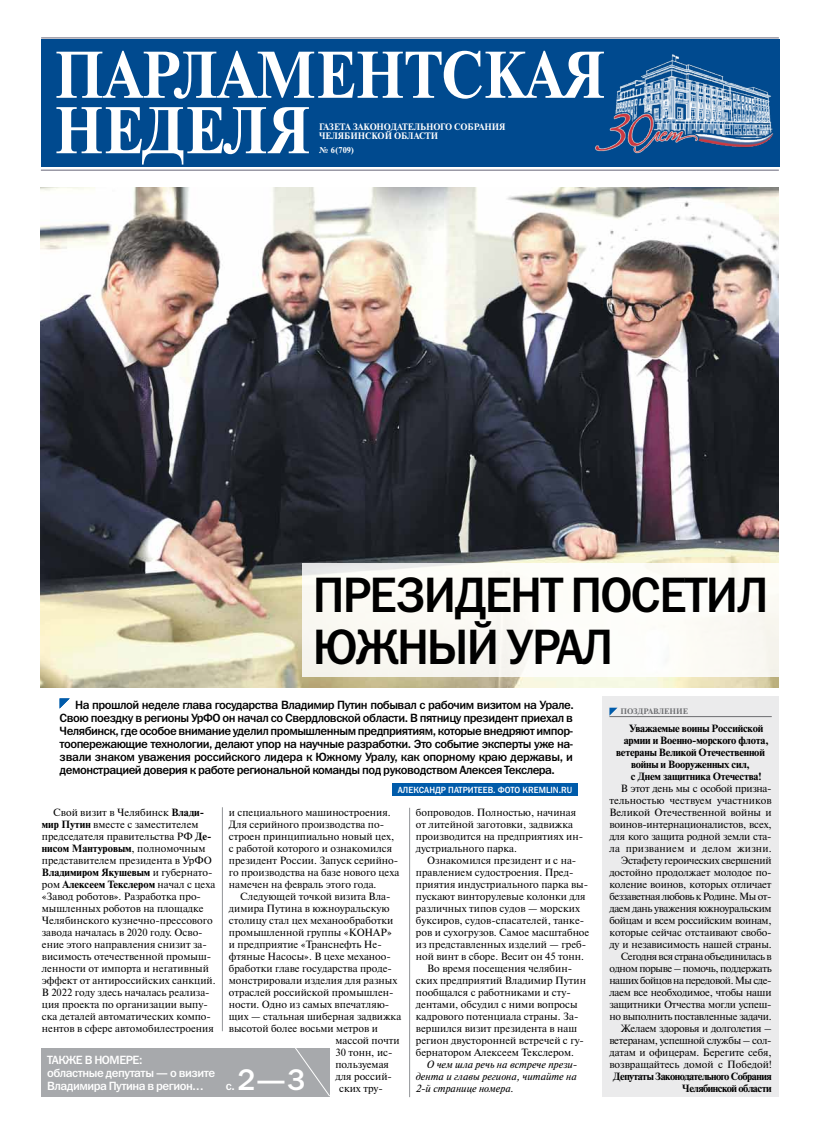
<style>
.page{position:relative;width:820px;height:1134px;background:#fff}
.page>*{position:absolute;margin:0;border:0;box-sizing:border-box;transform-origin:0 0}
.t1{font:700 65.8px/55.4px "Newton C";color:#fff;scale:.91 1}
.t2{font:50px/52px "Franklin Gothic Medium C";letter-spacing:-.04em;color:#000;scale:.95 1}
.t3{font:30px "Franklin Gothic Medium C";color:#fff}
.t4{font:12px/13px "Franklin Gothic Medium C";letter-spacing:-.04em;color:#000;text-align:justify}
.t5{font:12px/13px "Franklin Gothic Medium C";letter-spacing:-.04em;color:#fff}
.t6{font:10.5px/12px "Newton C";color:#000}
.t7{font:10.5px/12px "Newton C";letter-spacing:-.025em;color:#000;text-align:right}
.t8{font:700 10.5px "Newton C";letter-spacing:-.02em;color:#000}
.t9{font:italic 10.5px/12px "Newton C";color:#000;text-align:justify}
.t10{font:700 10.5px/12px "Newton C";letter-spacing:-.05em;color:#000;text-align:right}
.t11{font:700 9.3px "Newton C";color:#fff;scale:.96 1}
.t12{font:9px "Franklin Gothic Medium C";color:#fff;scale:.95 1}
.t13{font:700 8.5px "Newton C";color:#fff;scale:.96 1}
.t14{font:700 8px "Newton C";color:#6d6e71}
.s1{font-weight:700}
</style>
<div class="page">
<img style="left:41px;top:188px;width:737px;height:499px">
<hr style="left:409px;top:808px;width:1px;height:289px;background:#939598">
<hr style="left:222px;top:807px;width:1px;height:224px;background:#939598">
<svg style="left:60px;top:698px;width:10px;height:10px"></svg>
<div style="left:392px;top:783px;width:185px;height:13px;background:#005baa"></div>
<div style="left:302px;top:563px;width:476px;height:114px;background:#fcfbf5"></div>
<div style="left:41px;top:40px;width:738px;height:127px;background:#004a8f"></div>
<hr style="left:41px;top:170px;width:737px;height:1px;background:#666577">
<hr style="left:41px;top:37px;width:737px;height:1px;background:#666577">
<img style="left:594px;top:54px;width:180px;height:100px">
<div style="left:602px;top:697px;width:176px;height:400px;background:#ebebec"></div>
<hr style="left:609px;top:716px;width:162px;height:1px;background:#6d6e71">
<svg style="left:609px;top:708px;width:8px;height:8px"></svg>
<div style="left:41px;top:1048px;width:288px;height:49px;background:#a7a9ac"></div>
<svg style="left:295px;top:1048px;width:35px;height:49px"></svg>
<h1 class="t1" style="left:54px;top:47px;width:607px">ПАРЛАМЕНТСКАЯ<br>НЕДЕЛЯ</h1>
<p class="t11" style="left:319px;top:122px;width:23px">Газета</p>
<p class="t11" style="left:352px;top:122px;width:47px">Законодател</p>
<p class="t11" style="left:420px;top:122px;width:63px">ьного Cобран</p>
<p class="t11" style="left:491px;top:122px;width:14px">ия</p>
<p class="t11" style="left:319px;top:131px;width:15px">Челя</p>
<p class="t11" style="left:344px;top:131px;width:22px">бинск</p>
<p class="t11" style="left:377px;top:131px;width:38px">ой област</p>
<p class="t11" style="left:430px;top:131px;width:9px">и</p>
<p class="t13" style="left:319px;top:146px;width:37px">№ 6(709)</p>
<h2 class="t2" style="left:313px;top:568px;width:481px">ПРЕЗИДЕНТ ПОСЕТИЛ<br>ЮЖНЫЙ УРАЛ</h2>
<p class="t4" style="left:60px;top:698px;width:515px;text-indent:15px">НА ПРОШЛОЙ НЕДЕЛЕ ГЛАВА ГОСУДАРСТВА ВЛАДИМИР ПУТИН ПОБЫВАЛ С РАБОЧИМ ВИЗИТОМ НА УРАЛЕ.<br>СВОЮ ПОЕЗДКУ В РЕГИОНЫ УРФО ОН НАЧАЛ СО СВЕРДЛОВСКОЙ ОБЛАСТИ. В ПЯТНИЦУ ПРЕЗИДЕНТ ПРИЕХАЛ В ЧЕЛЯБИНСК, ГДЕ ОСОБОЕ ВНИМАНИЕ УДЕЛИЛ ПРОМЫШЛЕННЫМ ПРЕДПРИЯТИЯМ, КОТОРЫЕ ВНЕДРЯЮТ ИМПОР-ТООПЕРЕЖАЮЩИЕ ТЕХНОЛОГИИ, ДЕЛАЮТ УПОР НА НАУЧНЫЕ РАЗРАБОТКИ. ЭТО СОБЫТИЕ ЭКСПЕРТЫ УЖЕ НА-ЗВАЛИ ЗНАКОМ УВАЖЕНИЯ РОССИЙСКОГО ЛИДЕРА К ЮЖНОМУ УРАЛУ, КАК ОПОРНОМУ КРАЮ ДЕРЖАВЫ, И ДЕМОНСТРАЦИЕЙ ДОВЕРИЯ К РАБОТЕ РЕГИОНАЛЬНОЙ КОМАНДЫ ПОД РУКОВОДСТВОМ АЛЕКСЕЯ ТЕКСЛЕРА.</p>
<p class="t12" style="left:397px;top:785px;width:112px">АЛЕКСАНДР ПАТРИТЕЕВ. ФОТО</p>
<p class="t12" style="left:522px;top:785px;width:54px">KREMLIN.RU</p>
<p class="t6" style="left:42px;top:806px;width:175px;text-indent:11px">Свой визит в Челябинск <span class="s1">Влади&shy;мир Путин</span> вместе с заместителем председателя правительства РФ <span class="s1">Де&shy;нисом Мантуровым</span>, полномочным представителем президента в УрФО <span class="s1">Владимиром Якушевым</span> и губернато&shy;ром <span class="s1">Алексеем Текслером</span> начал с цеха «Завод роботов». Разработка про&shy;мышленных роботов на площадке Челябинского кузнечно-прессового завода началась в 2020 году. Осво&shy;ение этого направления снизит за&shy;висимость отечественной промыш&shy;ленности от импорта и негативный эффект от антироссийских санкций.<br>В 2022 году здесь началась реализа&shy;ция проекта по организации выпу&shy;ска деталей автоматических компо&shy;нентов в сфере автомобилестроения</p>
<p class="t6" style="left:229px;top:806px;width:172px">и специального машиностроения.<br>Для серийного производства по&shy;строен принципиально новый цех, с работой которого и ознакомился президент России. Запуск серийно&shy;го производства на базе нового цеха намечен на февраль этого года.</p>
<p class="t6" style="left:240px;top:890px;width:152px">Следующей точкой визита Вла-</p>
<p class="t6" style="left:229px;top:902px;width:162px">димира Путина в южноуральскую</p>
<p class="t6" style="left:229px;top:914px;width:166px">столицу стал цех механообработки</p>
<p class="t6" style="left:229px;top:926px;width:164px">промышленной группы «КОНАР»</p>
<p class="t6" style="left:229px;top:938px;width:154px">и предприятие «Транснефть Не-</p>
<p class="t6" style="left:229px;top:950px;width:163px">фтяные Насосы». В цехе механоо-</p>
<p class="t6" style="left:229px;top:962px;width:165px">бработки главе государства проде-</p>
<p class="t6" style="left:229px;top:975px;width:170px">монстрировали изделия для разных</p>
<p class="t6" style="left:229px;top:987px;width:166px">отраслей российской промышлен-</p>
<p class="t6" style="left:229px;top:999px;width:162px">ности. Одно из самых впечатляю-</p>
<p class="t6" style="left:229px;top:1011px;width:174px">щих — стальная шиберная задвижка</p>
<p class="t6" style="left:229px;top:1023px;width:150px">высотой более восьми метров и</p>
<p class="t6" style="left:335px;top:1035px;width:66px">массой почти</p>
<p class="t6" style="left:335px;top:1047px;width:59px">30 тонн, ис-</p>
<p class="t6" style="left:335px;top:1059px;width:55px">пользуемая</p>
<p class="t6" style="left:335px;top:1071px;width:58px">для россий-</p>
<p class="t6" style="left:339px;top:1083px;width:45px">ских тру-</p>
<p class="t5" style="left:47px;top:1053px;width:170px;text-indent:38px">В НОМЕРЕ:<br>ОБЛАСТНЫЕ ДЕПУТАТЫ — О ВИЗИТЕ<br>ВЛАДИМИРА ПУТИНА В РЕГИОН...</p>
<p class="t5" style="left:47px;top:1053px;width:21px">ТАКЖЕ</p>
<h3 class="t3" style="left:237px;top:1063px;width:70px">2—3</h3>
<p class="t5" style="left:226px;top:1079px;width:11px">С.</p>
<p class="t6" style="left:415px;top:807px;width:169px">бопроводов. Полностью, начиная от литейной заготовки, задвижка производится на предприятиях ин&shy;дустриального парка.</p>
<p class="t6" style="left:427px;top:855px;width:150px">Ознакомился президент и с на-</p>
<p class="t6" style="left:415px;top:867px;width:159px">правлением судостроения. Пред-</p>
<p class="t6" style="left:415px;top:879px;width:174px">приятия индустриального парка вы-</p>
<p class="t6" style="left:415px;top:891px;width:171px">пускают винторулевые колонки для</p>
<p class="t6" style="left:415px;top:903px;width:165px">различных типов судов — морских</p>
<p class="t6" style="left:415px;top:915px;width:170px">буксиров, судов-спасателей, танке-</p>
<p class="t6" style="left:415px;top:927px;width:175px">ров и сухогрузов. Самое масштабное</p>
<p class="t6" style="left:415px;top:939px;width:172px">из представленных изделий — греб-</p>
<p class="t6" style="left:415px;top:951px;width:169px">ной винт в сборе. Весит он 45 тонн.</p>
<p class="t6" style="left:427px;top:963px;width:146px">Во время посещения челябин-</p>
<p class="t6" style="left:415px;top:975px;width:171px">ских предприятий Владимир Путин</p>
<p class="t6" style="left:415px;top:987px;width:156px">пообщался с работниками и сту-</p>
<p class="t6" style="left:415px;top:999px;width:163px">дентами, обсудил с ними вопросы</p>
<p class="t6" style="left:415px;top:1011px;width:164px">кадрового потенциала страны. За-</p>
<p class="t6" style="left:415px;top:1023px;width:163px">вершился визит президента в наш</p>
<p class="t6" style="left:415px;top:1035px;width:170px">регион двусторонней встречей с гу-</p>
<p class="t6" style="left:415px;top:1047px;width:160px">бернатором Алексеем Текслером.</p>
<p class="t9" style="left:415px;top:1059px;width:163px;text-indent:11px">О чем шла речь на встрече прези&shy;дента и главы региона, читайте на 2-й странице номера.</p>
<p class="t14" style="left:620px;top:706px;width:24px">поздравлен</p>
<p class="t14" style="left:675px;top:706px;width:12px">ие</p>
<p class="t8" style="left:628px;top:723px;width:136px">Уважаемые воины Российской</p>
<p class="t8" style="left:623px;top:735px;width:146px">армии и Военно-морского флота,</p>
<p class="t8" style="left:616px;top:747px;width:150px">ветераны Великой Отечественной</p>
<p class="t8" style="left:630px;top:759px;width:120px">войны и Вооруженных сил,</p>
<p class="t8" style="left:630px;top:771px;width:132px">с Днем защитника Отечества!</p>
<p class="t7" style="left:609px;top:782px;width:164px">В этот день мы с особой призна&shy;тельностью чествуем участников Великой Отечественной войны и воинов-интернационалистов, всех, для кого защита родной земли ста&shy;ла призванием и делом жизни.<br>Эстафету героических свершений достойно продолжает молодое по&shy;коление воинов, которых отличает беззаветная любовь к Родине. Мы от&shy;даем дань уважения южноуральским бойцам и всем российским воинам, которые сейчас отстаивают свобо&shy;ду и независимость нашей страны.<br>Сегодня вся страна объединилась в одном порыве – помочь, поддержать наших бойцов на передовой. Мы сде&shy;лаем все необходимое, чтобы наши защитники Отчества могли успеш&shy;но выполнить поставленные задачи.<br>Желаем здоровья и долголетия – ветеранам, успешной службы – сол&shy;датам и офицерам. Берегите себя, возвращайтесь домой c Победой!</p>
<p class="t10" style="left:613px;top:1070px;width:160px">Депутаты Законодательного Собрания<br>Челябинской области</p>
</div>
